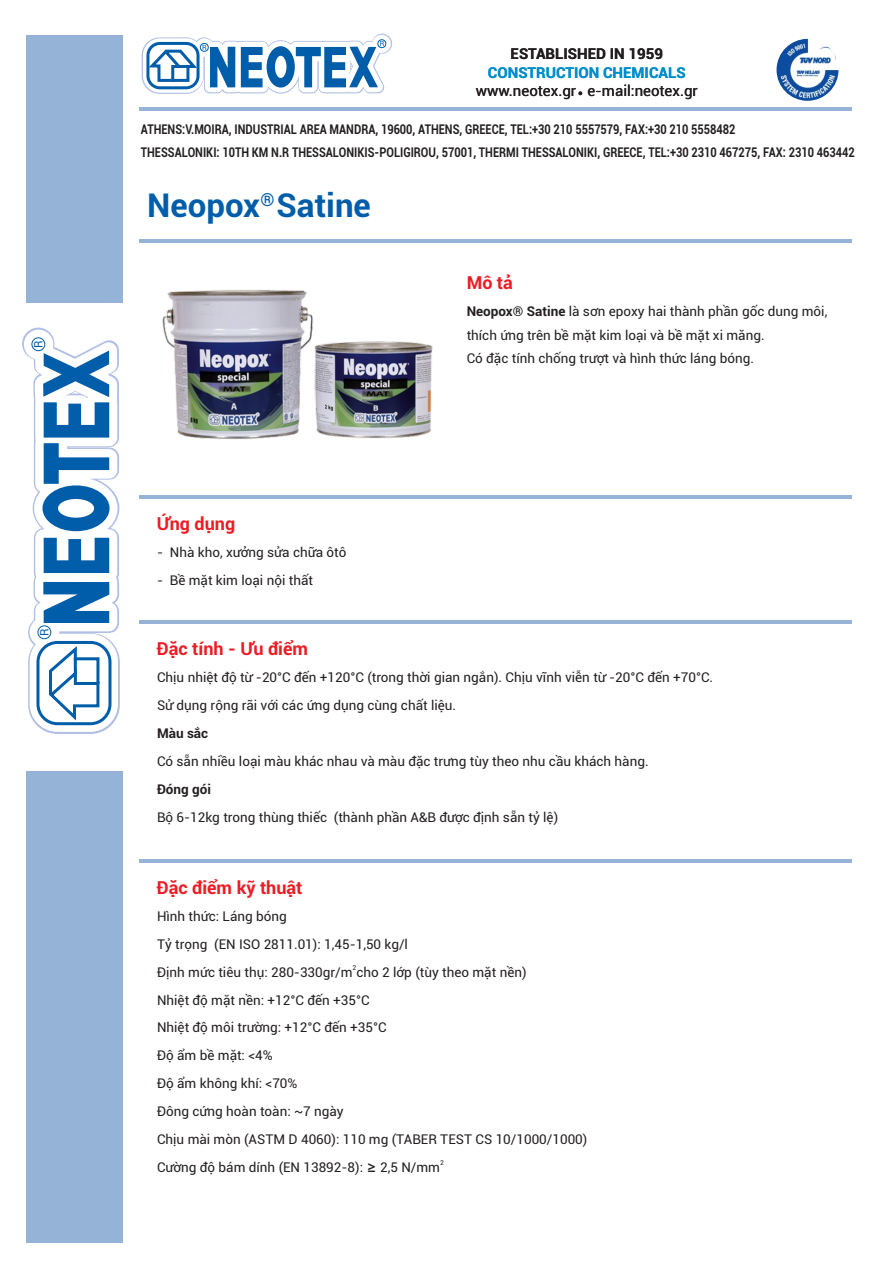
<style>
.page{position:relative;width:893px;height:1263px;background:#fff}
.page>*{position:absolute;margin:0;border:0;box-sizing:border-box;transform-origin:0 0}
.t1{font:700 33px "Roboto";color:#005da9}
.t2{font:700 18px "Roboto";color:#ed1c24}
.t3{font:700 18px "Roboto";color:#005da9}
.t4{font:15px "Roboto";color:#231f20}
.t5{font:700 15px "Roboto";color:#008ecb}
.t6{font:700 15px "Roboto";color:#231f20}
.t7{font:13.5px/27.9px "Roboto";color:#231f20}
.t8{font:700 13.5px/23.4px "Roboto";color:#231f20;scale:.82 1}
.t9{font:700 13.5px "Roboto";color:#231f20}
.t10{font:11.55px "Roboto";color:#005da9}
.t11{font:7.2px "Roboto";color:#005da9}
.t12{font:6.75px "Roboto";color:#231f20}
.s1{font-weight:700}
.s2{font-family:"Microsoft Ya Hei";font-weight:700}
</style>
<div class="page">
<hr style="left:139px;top:240px;width:713px;height:3px;background:#95b3d7">
<div style="left:26px;top:35px;width:96px;height:267px;background:#95b3d7"></div>
<div style="left:26px;top:771px;width:96px;height:472px;background:#95b3d7"></div>
<hr style="left:139px;top:495px;width:713px;height:3px;background:#95b3d7">
<hr style="left:139px;top:108px;width:713px;height:3px;background:#95b3d7">
<svg style="left:578px;top:91px;width:4px;height:4px"></svg>
<svg style="left:139px;top:33px;width:259px;height:75px"></svg>
<div style="left:146px;top:42px;width:54px;height:47px;border:3px solid #005da9;border-radius:12px"></div>
<div style="left:200px;top:43px;width:9px;height:9px;border:1px solid #005da9;border-radius:50%"></div>
<div style="left:377px;top:39px;width:9px;height:9px;border:1px solid #005da9;border-radius:50%"></div>
<svg style="left:22px;top:327px;width:131px;height:407px"></svg>
<svg style="left:32px;top:338px;width:78px;height:386px"></svg>
<div style="left:36px;top:641px;width:75px;height:84px;border:3px solid #005da9;border-radius:19px"></div>
<div style="left:38px;top:625px;width:13px;height:14px;border:1px solid #005da9;border-radius:50%"></div>
<div style="left:32px;top:337px;width:13px;height:14px;border:1px solid #005da9;border-radius:50%"></div>
<img style="left:776px;top:39px;width:62px;height:62px;border-radius:50%">
<hr style="left:139px;top:621px;width:713px;height:3px;background:#95b3d7">
<hr style="left:139px;top:859px;width:713px;height:3px;background:#95b3d7">
<img style="left:104px;top:267px;width:329px;height:201px">
<p class="t10" style="left:34px;top:348px;width:9px;rotate:-90deg">R</p>
<p class="t10" style="left:40px;top:636px;width:9px;rotate:-90deg">R</p>
<p class="t11" style="left:202px;top:45px;width:6px">R</p>
<p class="t11" style="left:380px;top:41px;width:6px">R</p>
<p class="t6" style="left:511px;top:48px;width:154px">ESTABLISHED IN 1959</p>
<p class="t5" style="left:488px;top:66px;width:199px">CONSTRUCTION CHEMICALS</p>
<p class="t4" style="left:476px;top:85px;width:224px">www.neotex.gr e-mail:neotex.gr</p>
<p class="t8" style="left:141px;top:119px;width:872px">ATHENS:V.MOIRA, INDUSTRIAL AREA MANDRA, 19600, ATHENS, GREECE, TEL:+30 210 5557579, FAX:+30 210 5558482<br>THESSALONIKI: 10TH KM N.R THESSALONIKIS-POLIGIROU, 57001, THERMI THESSALONIKI, GREECE, TEL:+30 2310 467275, FAX: 2310 463442</p>
<h1 class="t1" style="left:147px;top:192px;width:225px">Neopox Satine</h1>
<h2 class="t3" style="left:260px;top:192px;width:16px">®</h2>
<h2 class="t2" style="left:157px;top:516px;width:80px">Ứng dụng</h2>
<p class="t7" style="left:157px;top:540px;width:191px">- Nhà kho, xưởng sửa chữa ôtô</p>
<p class="t7" style="left:157px;top:568px;width:158px">- Bề mặt kim loại nội thất</p>
<h2 class="t2" style="left:467px;top:276px;width:48px">Mô tả</h2>
<p class="t7" style="left:467px;top:301px;width:362px;line-height:23.4px"><span class="s1">Neopox® Satine</span> là sơn epoxy hai thành phần gốc dung môi, thích ứng trên bề mặt kim loại và bề mặt xi măng.<br>Có đặc tính chống trượt và hình thức láng bóng.</p>
<h2 class="t2" style="left:157px;top:642px;width:153px">Đặc tính - Ưu điểm</h2>
<p class="t7" style="left:157px;top:665px;width:558px">Chịu nhiệt độ từ -20°C đến +120°C (trong thời gian ngắn). Chịu vĩnh viễn từ -20°C đến +70°C.<br>Sử dụng rộng rãi với các ứng dụng cùng chất liệu.</p>
<p class="t9" style="left:157px;top:728px;width:53px">Màu sắc</p>
<p class="t7" style="left:157px;top:749px;width:493px">Có sẵn nhiều loại màu khác nhau và màu đặc trưng tùy theo nhu cầu khách hàng.</p>
<p class="t9" style="left:157px;top:784px;width:56px">Đóng gói</p>
<p class="t7" style="left:157px;top:804px;width:403px">Bộ 6-12kg trong thùng thiếc (thành phần A&amp;B được định sẵn tỷ lệ)</p>
<h2 class="t2" style="left:157px;top:880px;width:147px">Đặc điểm kỹ thuật</h2>
<p class="t7" style="left:157px;top:903px;width:252px">Hình thức: Láng bóng<br>Tỷ trọng (EN ISO 2811.01): 1,45-1,50 kg/l</p>
<p class="t12" style="left:353px;top:965px;width:5px">2</p>
<p class="t7" style="left:157px;top:959px;width:432px">Định mức tiêu thụ: 280-330gr/m cho 2 lớp (tùy theo mặt nền)<br>Nhiệt độ mặt nền: +12°C đến +35°C<br>Nhiệt độ môi trường: +12°C đến +35°C<br>Độ ẩm bề mặt: &lt;4%<br>Độ ẩm không khí: &lt;70%<br>Đông cứng hoàn toàn: ~7 ngày<br>Chịu mài mòn (ASTM D 4060): 110 mg (TABER TEST CS 10/1000/1000)</p>
<p class="t12" style="left:440px;top:1160px;width:5px">2</p>
<p class="t7" style="left:157px;top:1154px;width:284px">Cường độ bám dính (EN 13892-8): <span class="s2">≥</span> 2,5 N/mm</p>
</div>
